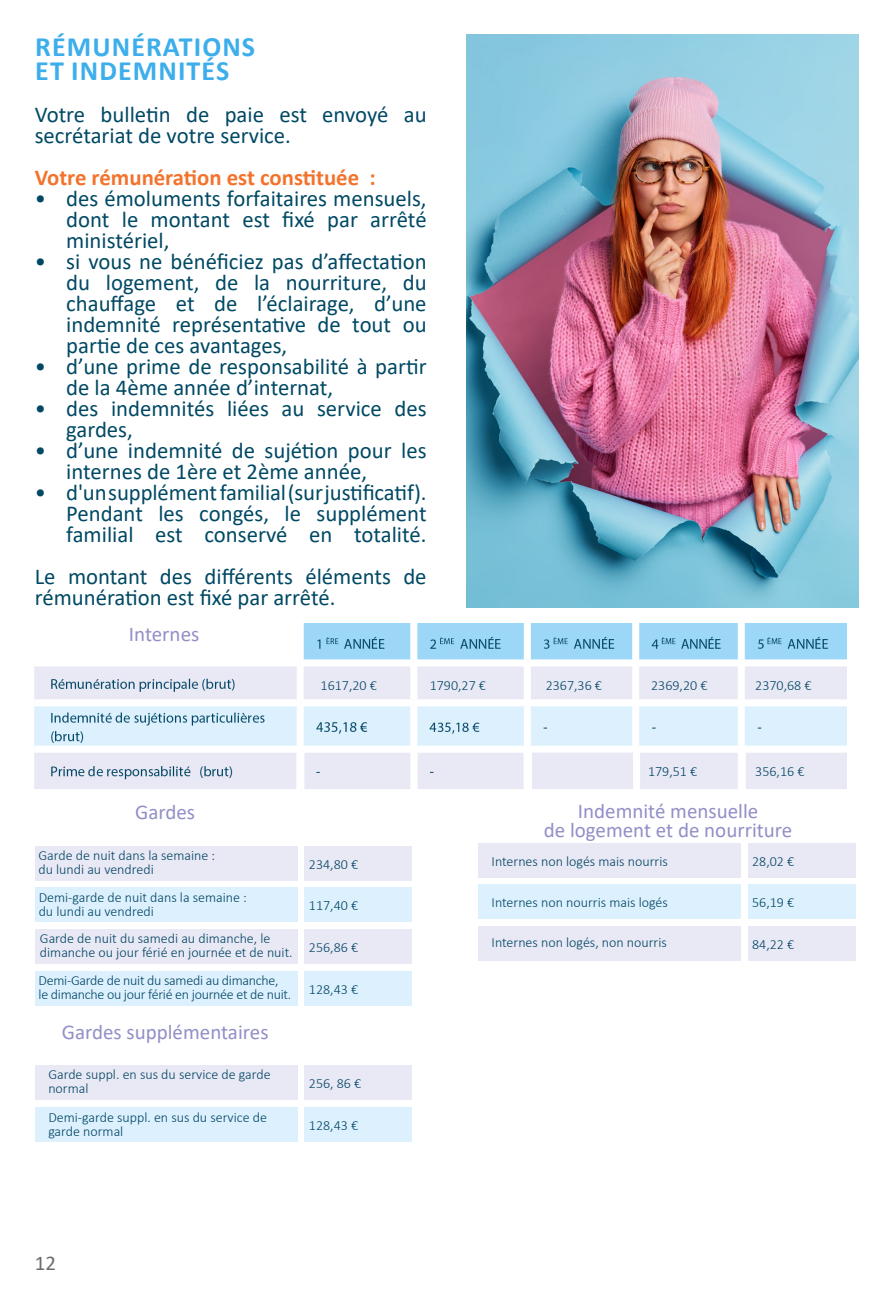
<style>
.page{position:relative;width:893px;height:1290px;background:#fff}
.page>*{position:absolute;margin:0;border:0;box-sizing:border-box;transform-origin:0 0}
.t1{font:700 28px/24.5px "Calibri";letter-spacing:.04em;color:#3caeeb}
.t2{font:22.75px/21px "Calibri";color:#004964}
.t3{font:700 22.75px "Calibri";color:#f3732c}
.t4{font:21px/19.2px "Calibri";color:#918fc7;text-align:center}
.t5{font:21px "Calibri";color:#6c6d70}
.t6{font:300 14px/14px "Calibri";color:#004563}
.t7{font:300 14px/14px "Calibri";letter-spacing:-.02em;color:#004563}
</style>
<div class="page">
<img style="left:35px;top:623px;width:811px;height:166px">
<div style="left:35px;top:846px;width:263px;height:35px;background:#e9e8f5"></div>
<div style="left:103px;top:615px;width:123px;height:42px;background:#fff"></div>
<div style="left:35px;top:887px;width:263px;height:35px;background:#dcf0fd"></div>
<div style="left:35px;top:929px;width:263px;height:35px;background:#e9e8f5"></div>
<div style="left:305px;top:846px;width:107px;height:35px;background:#e9e8f5"></div>
<div style="left:305px;top:887px;width:107px;height:35px;background:#dcf0fd"></div>
<div style="left:305px;top:929px;width:107px;height:35px;background:#e9e8f5"></div>
<div style="left:478px;top:843px;width:263px;height:35px;background:#e9e8f5"></div>
<div style="left:478px;top:884px;width:263px;height:35px;background:#dcf0fd"></div>
<div style="left:478px;top:926px;width:263px;height:35px;background:#e9e8f5"></div>
<div style="left:748px;top:843px;width:107px;height:35px;background:#e9e8f5"></div>
<div style="left:748px;top:884px;width:107px;height:35px;background:#dcf0fd"></div>
<div style="left:748px;top:926px;width:107px;height:35px;background:#e9e8f5"></div>
<img style="left:466px;top:35px;width:392px;height:572px">
<div style="left:35px;top:971px;width:263px;height:35px;background:#dcf0fd"></div>
<div style="left:35px;top:1065px;width:263px;height:35px;background:#e9e8f5"></div>
<div style="left:35px;top:1107px;width:263px;height:35px;background:#dcf0fd"></div>
<div style="left:305px;top:971px;width:107px;height:35px;background:#dcf0fd"></div>
<div style="left:305px;top:1065px;width:107px;height:35px;background:#e9e8f5"></div>
<div style="left:305px;top:1107px;width:107px;height:35px;background:#dcf0fd"></div>
<div style="left:645px;top:759px;width:69px;height:20px;background:#e9e8f5"></div>
<div style="left:752px;top:759px;width:70px;height:20px;background:#e9e8f5"></div>
<div style="left:317px;top:672px;width:70px;height:21px;background:#e9e8f5"></div>
<div style="left:427px;top:672px;width:76px;height:21px;background:#e9e8f5"></div>
<div style="left:543px;top:672px;width:69px;height:21px;background:#e9e8f5"></div>
<div style="left:648px;top:672px;width:76px;height:21px;background:#e9e8f5"></div>
<div style="left:752px;top:669px;width:81px;height:24px;background:#e9e8f5"></div>
<p class="t1" style="left:35px;top:34px;width:221px">RÉMUNÉRATIONS<br>ET INDEMNITÉS</p>
<p class="t2" style="left:35px;top:104px;width:393px">Votre bulletin de paie est envoyé au secrétariat de votre service.</p>
<p class="t3" style="left:35px;top:162px;width:342px">Votre rémunération est constituée :</p>
<p class="t2" style="left:66px;top:188px;width:362px;text-align:justify;text-indent:-31px">• des émoluments forfaitaires mensuels, dont le montant est fixé par arrêté ministériel,</p>
<p class="t2" style="left:66px;top:251px;width:362px;text-align:justify;text-indent:-31px">• si vous ne bénéficiez pas d’affectation du logement, de la nourriture, du chauffage et de l’éclairage, d’une indemnité représentative de tout ou partie de ces avantages,</p>
<p class="t2" style="left:66px;top:356px;width:362px;text-indent:-31px">• d’une prime de responsabilité à partir de la 4ème année d’internat,</p>
<p class="t2" style="left:66px;top:398px;width:362px;text-indent:-31px">• des indemnités liées au service des gardes,</p>
<p class="t2" style="left:66px;top:440px;width:362px;text-indent:-31px">• d’une indemnité de sujétion pour les internes de 1ère et 2ème année,</p>
<p class="t2" style="left:66px;top:482px;width:362px;text-align:justify;text-indent:-31px">• d'un supplément familial (sur justificatif).<br>Pendant les congés, le supplément familial est conservé en totalité.</p>
<p class="t2" style="left:35px;top:566px;width:393px">Le montant des différents éléments de rémunération est fixé par arrêté.</p>
<p class="t4" style="left:129px;top:624px;width:72px">Internes</p>
<p class="t6" style="left:321px;top:678px;width:58px">1617,20 €</p>
<p class="t6" style="left:430px;top:678px;width:58px">1790,27 €</p>
<p class="t6" style="left:546px;top:678px;width:58px">2367,36 €</p>
<p class="t6" style="left:651px;top:678px;width:58px">2369,20 €</p>
<p class="t6" style="left:755px;top:678px;width:58px">2370,68 €</p>
<p class="t4" style="left:135px;top:802px;width:62px">Gardes</p>
<p class="t6" style="left:38px;top:848px;width:178px">Garde de nuit dans la semaine : du lundi au vendredi</p>
<p class="t6" style="left:39px;top:890px;width:210px">Demi-garde de nuit dans la semaine : du lundi au vendredi</p>
<p class="t6" style="left:40px;top:931px;width:254px">Garde de nuit du samedi au dimanche, le dimanche ou jour férié en journée et de nuit.</p>
<p class="t7" style="left:39px;top:973px;width:254px">Demi-Garde de nuit du samedi au dimanche, le dimanche ou jour férié en journée et de nuit.</p>
<p class="t4" style="left:62px;top:1021px;width:208px">Gardes supplémentaires</p>
<p class="t6" style="left:48px;top:1067px;width:224px">Garde suppl. en sus du service de garde normal</p>
<p class="t6" style="left:48px;top:1110px;width:220px">Demi-garde suppl. en sus du service de garde normal</p>
<p class="t6" style="left:309px;top:857px;width:51px">234,80 €</p>
<p class="t6" style="left:309px;top:898px;width:51px">117,40 €</p>
<p class="t6" style="left:309px;top:940px;width:51px">256,86 €</p>
<p class="t6" style="left:309px;top:982px;width:51px">128,43 €</p>
<p class="t6" style="left:309px;top:1076px;width:54px">256, 86 €</p>
<p class="t6" style="left:309px;top:1118px;width:51px">128,43 €</p>
<p class="t5" style="left:35px;top:1248px;width:23px">12</p>
<p class="t6" style="left:648px;top:764px;width:51px">179,51 €</p>
<p class="t6" style="left:755px;top:764px;width:51px">356,16 €</p>
<p class="t4" style="left:544px;top:800px;width:250px">Indemnité mensuelle<br>de logement et de nourriture</p>
<p class="t6" style="left:492px;top:854px;width:178px">Internes non logés mais nourris</p>
<p class="t6" style="left:492px;top:895px;width:178px">Internes non nourris mais logés</p>
<p class="t6" style="left:492px;top:935px;width:177px">Internes non logés, non nourris</p>
<p class="t6" style="left:752px;top:854px;width:44px">28,02 €</p>
<p class="t6" style="left:752px;top:895px;width:44px">56,19 €</p>
<p class="t6" style="left:752px;top:937px;width:44px">84,22 €</p>
</div>
